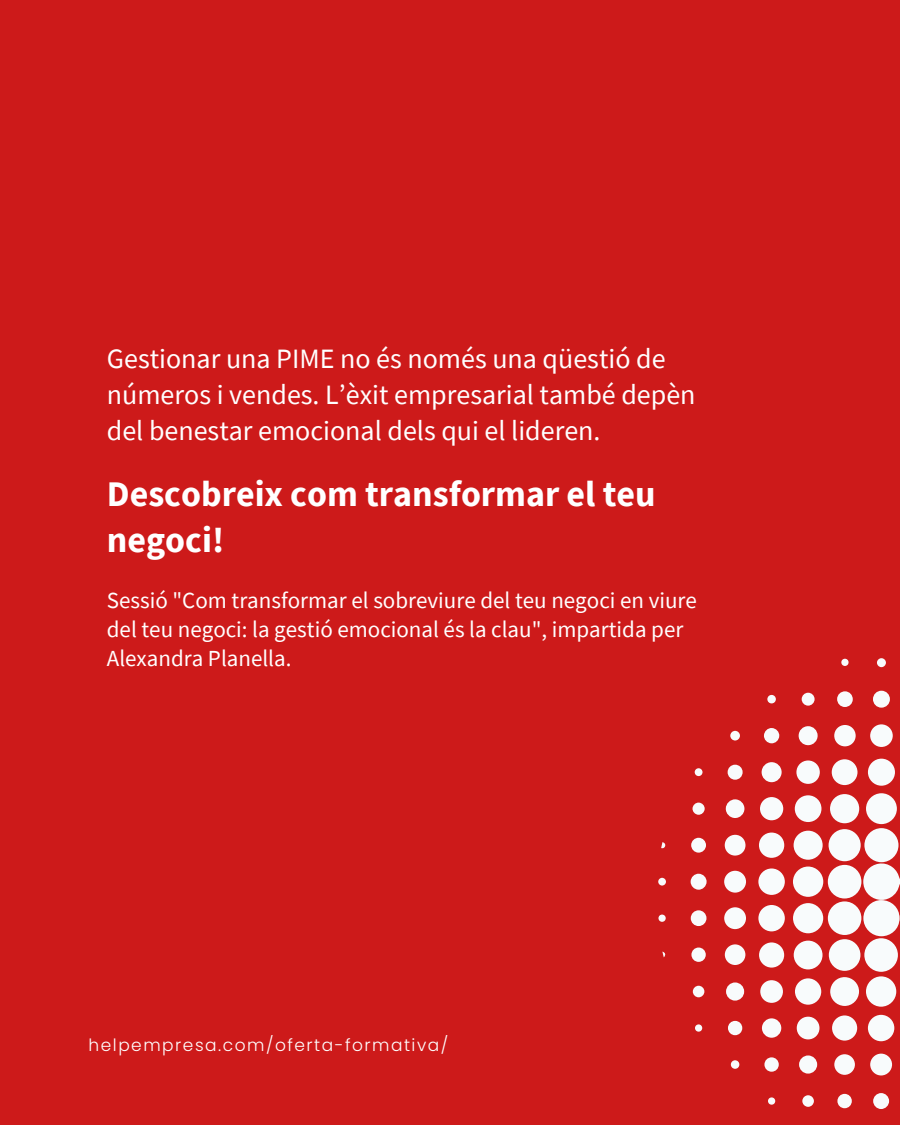
<style>
.page{position:relative;width:900px;height:1125px;background:#cd1a1a}
.page>*{position:absolute;margin:0;border:0;box-sizing:border-box;transform-origin:0 0}
.t1{font:700 36px/45.8px "Source Sans Pro";color:#fff}
.t2{font:28px/36px "Source Sans Pro";color:#fff}
.t3{font:23px/29.2px "Source Sans Pro";color:#fff}
.t4{font:300 17px "Poppins";letter-spacing:.09em;color:#fff}
</style>
<div class="page">
<svg style="left:863px;top:863px;width:37px;height:74px"></svg>
<div style="left:863px;top:900px;width:37px;height:36px;background:#f8fbfc;border-radius:50%"></div>
<div style="left:864px;top:828px;width:35px;height:34px;background:#f8fbfc;border-radius:50%"></div>
<div style="left:828px;top:865px;width:33px;height:34px;background:#f8fbfc;border-radius:50%"></div>
<div style="left:864px;top:938px;width:34px;height:34px;background:#f8fbfc;border-radius:50%"></div>
<div style="left:828px;top:901px;width:33px;height:34px;background:#f8fbfc;border-radius:50%"></div>
<div style="left:828px;top:829px;width:33px;height:32px;background:#f8fbfc;border-radius:50%"></div>
<div style="left:829px;top:939px;width:31px;height:32px;background:#f8fbfc;border-radius:50%"></div>
<div style="left:866px;top:793px;width:31px;height:31px;background:#f8fbfc;border-radius:50%"></div>
<div style="left:866px;top:976px;width:30px;height:31px;background:#f8fbfc;border-radius:50%"></div>
<div style="left:793px;top:867px;width:30px;height:30px;background:#f8fbfc;border-radius:50%"></div>
<div style="left:793px;top:903px;width:30px;height:30px;background:#f8fbfc;border-radius:50%"></div>
<div style="left:830px;top:794px;width:29px;height:29px;background:#f8fbfc;border-radius:50%"></div>
<div style="left:794px;top:831px;width:29px;height:29px;background:#f8fbfc;border-radius:50%"></div>
<div style="left:794px;top:941px;width:29px;height:28px;background:#f8fbfc;border-radius:50%"></div>
<div style="left:830px;top:977px;width:29px;height:29px;background:#f8fbfc;border-radius:50%"></div>
<div style="left:868px;top:759px;width:27px;height:27px;background:#f8fbfc;border-radius:50%"></div>
<div style="left:795px;top:795px;width:26px;height:27px;background:#f8fbfc;border-radius:50%"></div>
<div style="left:868px;top:1015px;width:26px;height:26px;background:#f8fbfc;border-radius:50%"></div>
<div style="left:758px;top:905px;width:27px;height:26px;background:#f8fbfc;border-radius:50%"></div>
<div style="left:758px;top:868px;width:27px;height:27px;background:#f8fbfc;border-radius:50%"></div>
<div style="left:795px;top:978px;width:26px;height:27px;background:#f8fbfc;border-radius:50%"></div>
<div style="left:832px;top:759px;width:26px;height:26px;background:#f8fbfc;border-radius:50%"></div>
<div style="left:759px;top:833px;width:25px;height:25px;background:#f8fbfc;border-radius:50%"></div>
<div style="left:832px;top:1015px;width:25px;height:26px;background:#f8fbfc;border-radius:50%"></div>
<div style="left:759px;top:942px;width:25px;height:26px;background:#f8fbfc;border-radius:50%"></div>
<div style="left:796px;top:760px;width:24px;height:24px;background:#f8fbfc;border-radius:50%"></div>
<div style="left:760px;top:797px;width:23px;height:23px;background:#f8fbfc;border-radius:50%"></div>
<div style="left:797px;top:1017px;width:23px;height:22px;background:#f8fbfc;border-radius:50%"></div>
<div style="left:760px;top:980px;width:23px;height:23px;background:#f8fbfc;border-radius:50%"></div>
<div style="left:870px;top:724px;width:23px;height:23px;background:#f8fbfc;border-radius:50%"></div>
<div style="left:724px;top:871px;width:22px;height:22px;background:#f8fbfc;border-radius:50%"></div>
<div style="left:870px;top:1054px;width:22px;height:22px;background:#f8fbfc;border-radius:50%"></div>
<div style="left:724px;top:907px;width:22px;height:22px;background:#f8fbfc;border-radius:50%"></div>
<div style="left:834px;top:725px;width:22px;height:21px;background:#f8fbfc;border-radius:50%"></div>
<div style="left:725px;top:835px;width:21px;height:21px;background:#f8fbfc;border-radius:50%"></div>
<div style="left:725px;top:944px;width:20px;height:21px;background:#f8fbfc;border-radius:50%"></div>
<div style="left:834px;top:1054px;width:21px;height:21px;background:#f8fbfc;border-radius:50%"></div>
<div style="left:762px;top:762px;width:20px;height:20px;background:#f8fbfc;border-radius:50%"></div>
<div style="left:762px;top:1018px;width:19px;height:20px;background:#f8fbfc;border-radius:50%"></div>
<div style="left:799px;top:726px;width:19px;height:19px;background:#f8fbfc;border-radius:50%"></div>
<div style="left:726px;top:799px;width:18px;height:19px;background:#f8fbfc;border-radius:50%"></div>
<div style="left:726px;top:982px;width:18px;height:19px;background:#f8fbfc;border-radius:50%"></div>
<div style="left:799px;top:1055px;width:18px;height:19px;background:#f8fbfc;border-radius:50%"></div>
<div style="left:873px;top:691px;width:17px;height:17px;background:#f8fbfc;border-radius:50%"></div>
<div style="left:691px;top:874px;width:16px;height:16px;background:#f8fbfc;border-radius:50%"></div>
<div style="left:873px;top:1093px;width:16px;height:16px;background:#f8fbfc;border-radius:50%"></div>
<div style="left:691px;top:910px;width:16px;height:16px;background:#f8fbfc;border-radius:50%"></div>
<div style="left:837px;top:691px;width:16px;height:16px;background:#f8fbfc;border-radius:50%"></div>
<div style="left:764px;top:728px;width:15px;height:15px;background:#f8fbfc;border-radius:50%"></div>
<div style="left:728px;top:765px;width:15px;height:15px;background:#f8fbfc;border-radius:50%"></div>
<div style="left:691px;top:838px;width:15px;height:15px;background:#f8fbfc;border-radius:50%"></div>
<div style="left:837px;top:1094px;width:15px;height:14px;background:#f8fbfc;border-radius:50%"></div>
<div style="left:728px;top:1021px;width:14px;height:14px;background:#f8fbfc;border-radius:50%"></div>
<div style="left:764px;top:1057px;width:15px;height:15px;background:#f8fbfc;border-radius:50%"></div>
<div style="left:691px;top:948px;width:15px;height:14px;background:#f8fbfc;border-radius:50%"></div>
<div style="left:802px;top:693px;width:13px;height:13px;background:#f8fbfc;border-radius:50%"></div>
<svg style="left:692px;top:802px;width:13px;height:13px"></svg>
<div style="left:693px;top:986px;width:11px;height:11px;background:#f8fbfc;border-radius:50%"></div>
<div style="left:802px;top:1095px;width:12px;height:12px;background:#f8fbfc;border-radius:50%"></div>
<div style="left:730px;top:731px;width:10px;height:10px;background:#f8fbfc;border-radius:50%"></div>
<div style="left:877px;top:658px;width:9px;height:9px;background:#f8fbfc;border-radius:50%"></div>
<div style="left:767px;top:695px;width:9px;height:8px;background:#f8fbfc;border-radius:50%"></div>
<div style="left:731px;top:1060px;width:8px;height:9px;background:#f8fbfc;border-radius:50%"></div>
<div style="left:695px;top:768px;width:8px;height:8px;background:#f8fbfc;border-radius:50%"></div>
<div style="left:658px;top:878px;width:8px;height:8px;background:#f8fbfc;border-radius:50%"></div>
<div style="left:658px;top:915px;width:8px;height:7px;background:#f8fbfc;border-radius:50%"></div>
<div style="left:695px;top:1024px;width:7px;height:8px;background:#f8fbfc;border-radius:50%"></div>
<div style="left:841px;top:659px;width:8px;height:7px;background:#f8fbfc;border-radius:50%"></div>
<div style="left:768px;top:1097px;width:7px;height:8px;background:#f8fbfc;border-radius:50%"></div>
<svg style="left:661px;top:842px;width:5px;height:7px"></svg>
<svg style="left:662px;top:952px;width:4px;height:5px"></svg>
<h2 class="t2" style="left:107px;top:340px;width:590px">Gestionar una PIME no és només una qüestió de números i vendes. L’èxit empresarial també depèn del benestar emocional dels qui el lideren.</h2>
<h3 class="t1" style="left:107px;top:471px;width:550px">Descobreix com transformar el teu negoci!</h3>
<p class="t3" style="left:107px;top:585px;width:592px">Sessió "Com transformar el sobreviure del teu negoci en viure del teu negoci: la gestió emocional és la clau", impartida per<br>Alexandra Planella.</p>
<h1 class="t4" style="left:89px;top:1033px;width:361px">helpempresa.com/oferta-formativa/</h1>
</div>
